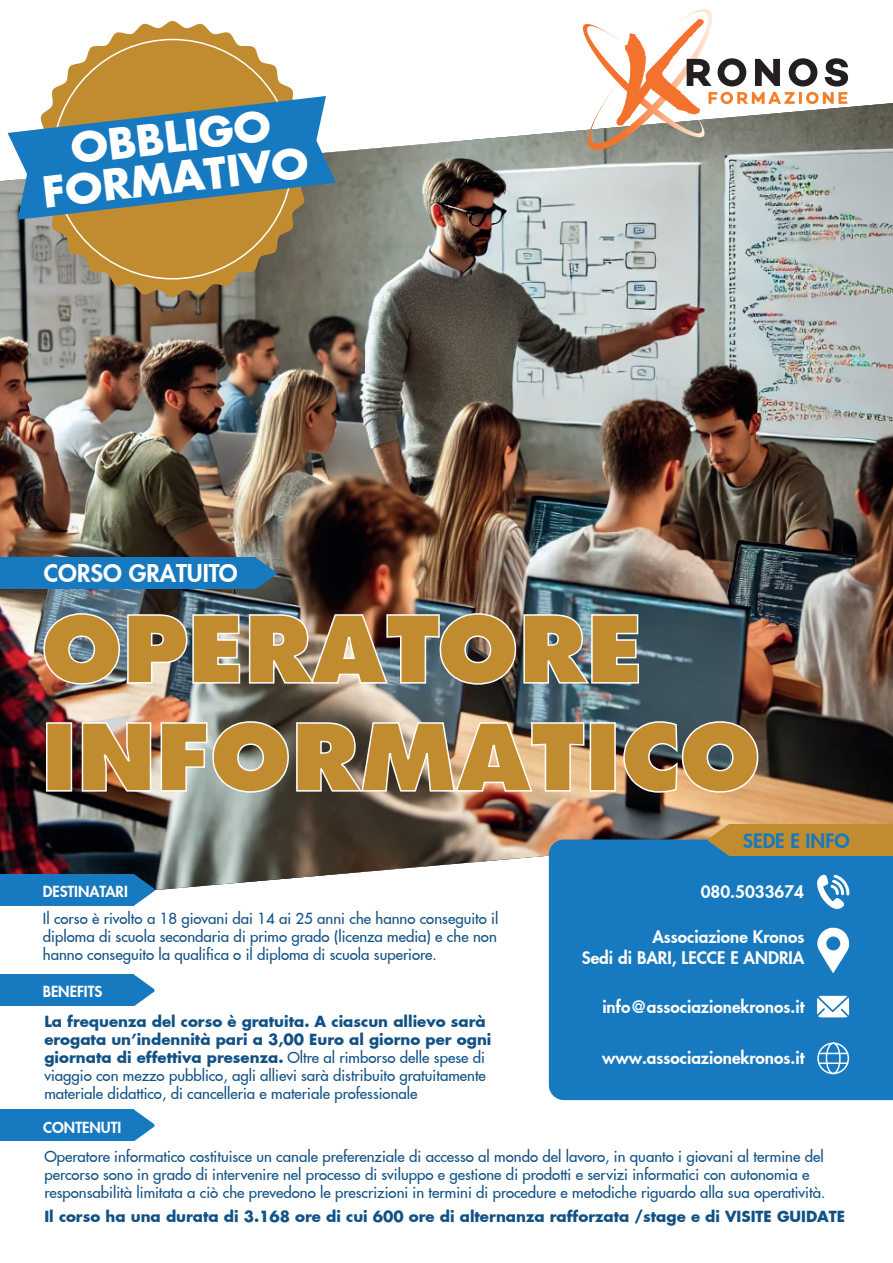
<style>
.page{position:relative;width:893px;height:1263px;background:#fff}
.page>*{position:absolute;margin:0;border:0;box-sizing:border-box;transform-origin:0 0}
.t1{font:800 90px/108px "Futura LT Paneuropean";color:#c18c2f}
.t2{font:700 42px/40.5px "Futura LT Paneuropean";color:#fff;text-align:center}
.t3{font:800 24px "Futura LT Paneuropean";color:#fff}
.t4{font:800 19.5px "Futura LT Paneuropean";color:#1779bf}
.t5{font:800 17.1px/20.4px "Futura LT Paneuropean";color:#fff;text-align:right}
.t6{font:500 15px/18px "Futura LT Paneuropean";color:#115185}
.t7{font:700 15px "Futura LT Paneuropean";color:#115185}
.t8{font:800 15px "Futura LT Paneuropean";color:#fff}
.s1{font-weight:700}
</style>
<div class="page">
<img style="left:0;top:103px;width:893px;height:801px">
<div style="left:549px;top:839px;width:344px;height:261px;background:#1779bf"></div>
<svg style="left:817px;top:874px;width:32px;height:35px"></svg>
<svg style="left:816px;top:927px;width:34px;height:46px"></svg>
<svg style="left:817px;top:996px;width:32px;height:21px"></svg>
<svg style="left:817px;top:1042px;width:32px;height:32px"></svg>
<hr style="left:818px;top:1053px;width:30px;height:1px;background:#fff">
<hr style="left:818px;top:1062px;width:30px;height:2px;background:#fff">
<div style="left:729px;top:824px;width:164px;height:31px;background:#c18c2f"></div>
<svg style="left:708px;top:824px;width:23px;height:32px"></svg>
<div style="left:0;top:874px;width:134px;height:31px;background:#1779bf"></div>
<svg style="left:132px;top:874px;width:23px;height:32px"></svg>
<div style="left:0;top:1110px;width:134px;height:31px;background:#1779bf"></div>
<svg style="left:132px;top:1109px;width:23px;height:32px"></svg>
<div style="left:0;top:975px;width:134px;height:31px;background:#1779bf"></div>
<svg style="left:132px;top:974px;width:23px;height:32px"></svg>
<div style="left:0;top:558px;width:255px;height:31px;background:#1779bf"></div>
<svg style="left:254px;top:557px;width:22px;height:32px"></svg>
<img style="left:43px;top:612px;width:198px;height:73px">
<img style="left:248px;top:612px;width:269px;height:73px">
<img style="left:523px;top:613px;width:117px;height:71px">
<div style="left:46px;top:722px;width:26px;height:70px;border:2px solid #fff"></div>
<img style="left:81px;top:721px;width:71px;height:71px">
<img style="left:160px;top:720px;width:425px;height:73px">
<div style="left:590px;top:722px;width:26px;height:70px;border:2px solid #fff"></div>
<img style="left:623px;top:720px;width:136px;height:73px">
<img style="left:579px;top:9px;width:136px;height:141px">
<svg style="left:616px;top:19px;width:232px;height:107px"></svg>
<svg style="left:35px;top:21px;width:275px;height:276px;fill:#c18c2f"></svg>
<svg style="left:8px;top:96px;width:328px;height:124px"></svg>
<h2 class="t2" style="left:35px;top:130px;width:269px;rotate:-7deg">OBBLIGO<br>FORMATIVO</h2>
<h3 class="t3" style="left:44px;top:552px;width:195px">CORSO GRATUITO</h3>
<h1 class="t1" style="left:41px;top:588px;width:721px">OPERATORE<br>INFORMATICO</h1>
<p class="t8" style="left:43px;top:878px;width:86px">DESTINATARI</p>
<p class="t6" style="left:43px;top:908px;width:457px;text-align:justify">Il corso è rivolto a 18 giovani dai 14 ai 25 anni che hanno conseguito il diploma di scuola secondaria di primo grado (licenza media) e che non hanno conseguito la qualifica o il diploma di scuola superiore.</p>
<p class="t8" style="left:43px;top:979px;width:61px">BENEFITS</p>
<p class="t6" style="left:44px;top:1011px;width:448px"><span class="s1">La frequenza del corso è gratuita. A ciascun allievo sarà erogata un’indennità pari a 3,00 Euro al giorno per ogni giornata di effettiva presenza.</span> Oltre al rimborso delle spese di viaggio con mezzo pubblico, agli allievi sarà distribuito gratuitamente materiale didattico, di cancelleria e materiale professionale</p>
<h3 class="t4" style="left:743px;top:824px;width:108px">SEDE E INFO</h3>
<p class="t5" style="left:701px;top:880px;width:105px">080.5033674</p>
<p class="t5" style="left:582px;top:925px;width:224px">Associazione Kronos<br>Sedi di BARI, LECCE E ANDRIA</p>
<p class="t5" style="left:602px;top:994px;width:204px">info@associazionekronos.it</p>
<p class="t5" style="left:602px;top:1046px;width:204px">www.associazionekronos.it</p>
<p class="t8" style="left:43px;top:1114px;width:79px">CONTENUTI</p>
<p class="t6" style="left:44px;top:1146px;width:782px">Operatore informatico costituisce un canale preferenziale di accesso al mondo del lavoro, in quanto i giovani al termine del percorso sono in grado di intervenire nel processo di sviluppo e gestione di prodotti e servizi informatici con autonomia e responsabilità limitata a ciò che prevedono le prescrizioni in termini di procedure e metodiche riguardo alla sua operatività.</p>
<p class="t7" style="left:44px;top:1203px;width:802px">Il corso ha una durata di 3.168 ore di cui 600 ore di alternanza rafforzata /stage e di VISITE GUIDATE</p>
</div>
